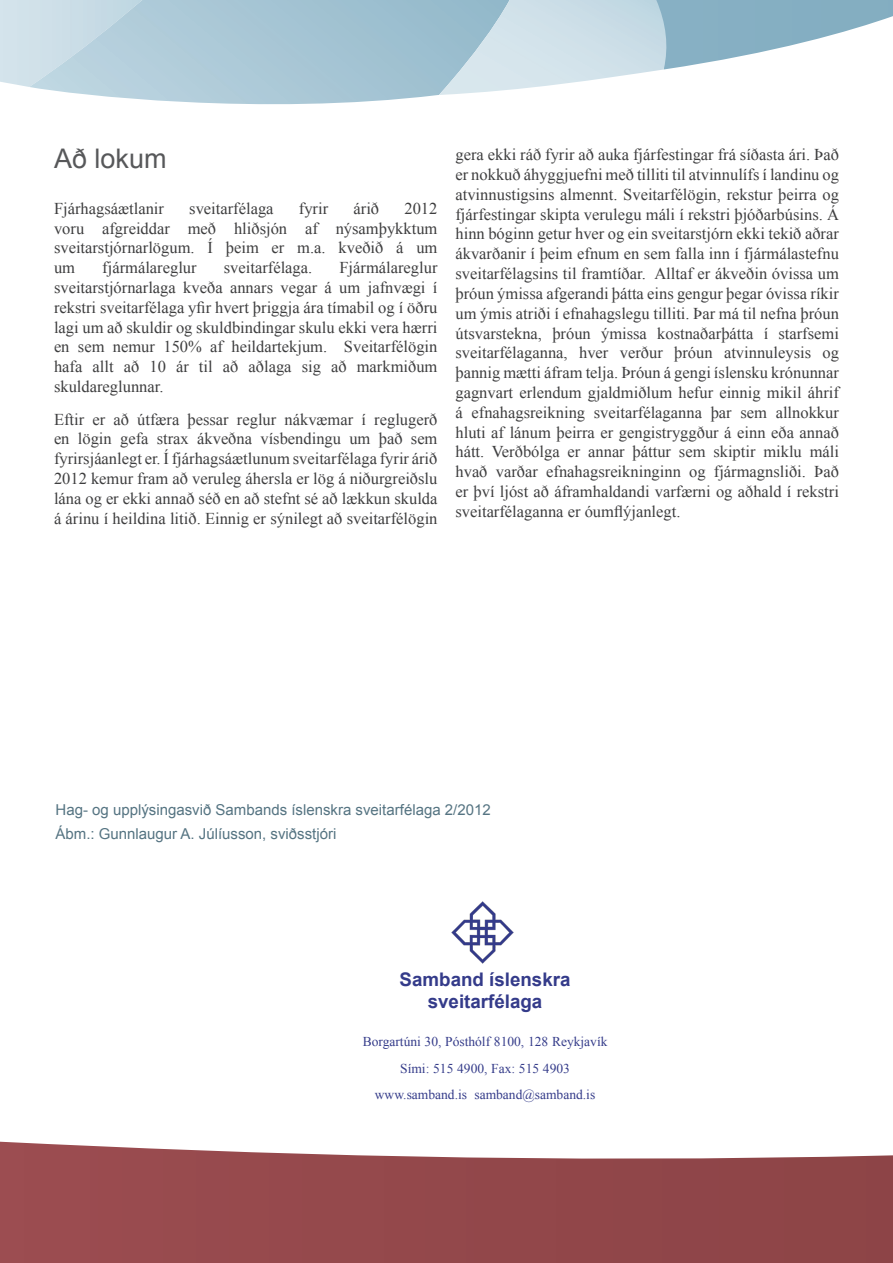
<style>
.page{position:relative;width:893px;height:1263px;background:#fff}
.page>*{position:absolute;margin:0;border:0;box-sizing:border-box;transform-origin:0 0}
.Fyrirsögn_18pt{font:27px "Arial";color:#57585a}
.t1{font:700 18.75px/21.8px "Arial";color:#343b8a;text-align:center}
.Texti{font:16.5px/19.8px "Times New Roman";color:#3e3e3f;text-align:justify}
.t2{font:15px "Arial";color:#557482}
.body_copy{font:13.5px "Times New Roman";color:#353c8a}
</style>
<div class="page">
<div style="left:0;top:0;width:29px;height:87px;background:#d3e3eb"></div>
<svg style="left:29px;top:0;width:410px;height:105px;background:#b2cdda"></svg>
<svg style="left:439px;top:0;width:454px;height:95px"></svg>
<svg style="left:0;top:1142px;width:893px;height:121px;background:#9e5a5d"></svg>
<img style="left:451px;top:901px;width:63px;height:63px">
<p class="Fyrirsögn_18pt" style="left:54px;top:141px;width:114px">Að lokum</p>
<p class="Texti" style="left:54px;top:198px;width:111px">Fjárhagsáætlanir</p>
<p class="Texti" style="left:189px;top:198px;width:86px">sveitarfélaga</p>
<p class="Texti" style="left:299px;top:198px;width:31px">fyrir</p>
<p class="Texti" style="left:353px;top:198px;width:27px">árið</p>
<p class="Texti" style="left:54px;top:198px;width:385px;text-indent:350px">2012 voru afgreiddar með hliðsjón af nýsamþykktum sveitarstjórnarlögum. Í þeim er m.a. kveðið á um um</p>
<p class="Texti" style="left:54px;top:258px;width:385px;text-indent:285px">Fjármálareglur sveitarstjórnarlaga kveða annars vegar á um jafnvægi í rekstri sveitarfélaga yfir hvert þriggja ára tímabil og í öðru lagi um að skuldir og skuldbindingar skulu ekki vera hærri en sem nemur 150% af heildartekjum. Sveitarfélögin hafa allt að 10 ár til að aðlaga sig að markmiðum skuldareglunnar.</p>
<p class="Texti" style="left:54px;top:409px;width:385px">Eftir er að útfæra þessar reglur nákvæmar í reglugerð en lögin gefa strax ákveðna vísbendingu um það sem fyrirsjáanlegt er. Í fjárhagsáætlunum sveitarfélaga fyrir árið 2012 kemur fram að veruleg áhersla er lög á niðurgreiðslu lána og er ekki annað séð en að stefnt sé að lækkun skulda á árinu í heildina litið. Einnig er sýnilegt að sveitarfélögin</p>
<p class="Texti" style="left:102px;top:258px;width:96px">fjármálareglur</p>
<p class="Texti" style="left:224px;top:258px;width:90px">sveitarfélaga.</p>
<p class="Texti" style="left:455px;top:145px;width:385px">gera ekki ráð fyrir að auka fjárfestingar frá síðasta ári. Það er nokkuð áhyggjuefni með tilliti til atvinnulífs í landinu og atvinnustigsins almennt. Sveitarfélögin, rekstur þeirra og fjárfestingar skipta verulegu máli í rekstri þjóðarbúsins. Á hinn bóginn getur hver og ein sveitarstjórn ekki tekið aðrar ákvarðanir í þeim efnum en sem falla inn í fjármálastefnu sveitarfélagsins til framtíðar. Alltaf er ákveðin óvissa um þróun ýmissa afgerandi þátta eins gengur þegar óvissa ríkir um ýmis atriði í efnahagslegu tilliti. Þar má til nefna þróun útsvarstekna, þróun ýmissa kostnaðarþátta í starfsemi sveitarfélaganna, hver verður þróun atvinnuleysis og þannig mætti áfram telja. Þróun á gengi íslensku krónunnar gagnvart erlendum gjaldmiðlum hefur einnig mikil áhrif á efnahagsreikning sveitarfélaganna þar sem allnokkur hluti af lánum þeirra er gengistryggður á einn eða annað hátt. Verðbólga er annar þáttur sem skiptir miklu máli hvað varðar efnahagsreikninginn og fjármagnsliði. Það er því ljóst að áframhaldandi varfærni og aðhald í rekstri sveitarfélaganna er óumflýjanlegt.</p>
<p class="t2" style="left:56px;top:800px;width:437px">Hag- og upplýsingasvið Sambands íslenskra sveitarfélaga 2/2012</p>
<p class="t2" style="left:56px;top:824px;width:282px">Ábm.: Gunnlaugur A. Júlíusson, sviðsstjóri</p>
<p class="t1" style="left:400px;top:969px;width:172px">Samband íslenskra sveitarfélaga</p>
<p class="body_copy" style="left:363px;top:1033px;width:246px">Borgartúni 30, Pósthólf 8100, 128 Reykjavík</p>
<p class="body_copy" style="left:400px;top:1059px;width:171px">Sími: 515 4900, Fax: 515 4903</p>
<p class="body_copy" style="left:375px;top:1085px;width:222px">www.samband.is samband@samband.is</p>
</div>
